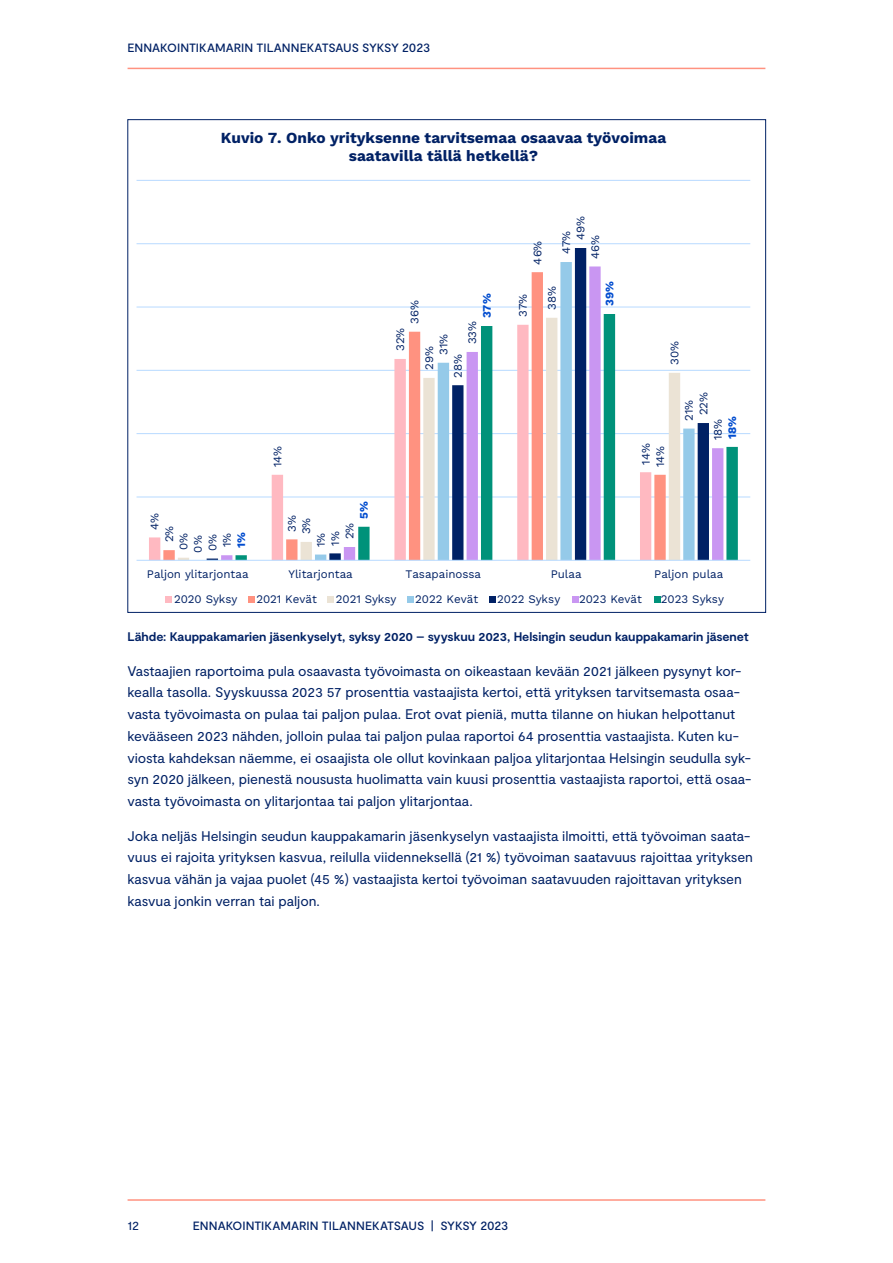
<style>
.page{position:relative;width:893px;height:1263px;background:#fff}
.page>*{position:absolute;margin:0;border:0;box-sizing:border-box;transform-origin:0 0}
.t1{font:700 15.45px/18.1px "Work Sans";color:#002165;text-align:center}
.Leipäteksti{font:13.95px/21.8px "Moderat";letter-spacing:-.005em;color:#002165}
.t2{font:12.75px "Moderat";color:#002165}
.Lähteet{font:700 12.45px "Moderat";letter-spacing:-.005em;color:#002165}
.t3{font:500 12px "Moderat";letter-spacing:-.005em;color:#002165}
.t4{font:11.55px "Work Sans";color:#002165}
.t5{font:700 11.55px "Work Sans";color:#004ccf}
</style>
<div class="page">
<hr style="left:128px;top:1199px;width:637px;height:2px;background:#ff9280">
<hr style="left:128px;top:68px;width:637px;height:1px;background:#ff9280">
<hr style="left:137px;top:497px;width:613px;height:1px;background:#b8daff">
<hr style="left:137px;top:433px;width:613px;height:1px;background:#b8daff">
<hr style="left:137px;top:370px;width:613px;height:1px;background:#b8daff">
<hr style="left:137px;top:307px;width:613px;height:1px;background:#b8daff">
<hr style="left:137px;top:243px;width:613px;height:1px;background:#b8daff">
<hr style="left:137px;top:180px;width:613px;height:1px;background:#b8daff">
<svg style="left:221px;top:266px;width:502px;height:294px"></svg>
<svg style="left:235px;top:314px;width:503px;height:246px"></svg>
<hr style="left:137px;top:560px;width:613px;height:1px;background:#b8daff">
<svg style="left:165px;top:597px;width:6px;height:6px"></svg>
<svg style="left:248px;top:597px;width:6px;height:6px"></svg>
<svg style="left:328px;top:597px;width:6px;height:6px"></svg>
<svg style="left:408px;top:597px;width:6px;height:6px"></svg>
<svg style="left:490px;top:597px;width:6px;height:6px"></svg>
<svg style="left:572px;top:597px;width:6px;height:6px"></svg>
<svg style="left:654px;top:597px;width:6px;height:6px"></svg>
<p class="t3" style="left:128px;top:41px;width:304px">ENNAKOINTIKAMARIN TILANNEKATSAUS SYKSY 2023</p>
<p class="t1" style="left:221px;top:129px;width:447px">Kuvio 7. Onko yrityksenne tarvitsemaa osaavaa työvoimaa saatavilla tällä hetkellä?</p>
<p class="t4" style="left:269px;top:467px;width:23px;rotate:-90deg">14%</p>
<p class="t5" style="left:357px;top:519px;width:19px;rotate:-90deg">5%</p>
<p class="t4" style="left:146px;top:530px;width:18px;rotate:-90deg">4%</p>
<p class="t4" style="left:283px;top:532px;width:18px;rotate:-90deg">3%</p>
<p class="t4" style="left:298px;top:534px;width:18px;rotate:-90deg">3%</p>
<p class="t4" style="left:341px;top:539px;width:18px;rotate:-90deg">2%</p>
<p class="t4" style="left:160px;top:542px;width:18px;rotate:-90deg">2%</p>
<p class="t4" style="left:204px;top:551px;width:19px;rotate:-90deg">0%</p>
<p class="t4" style="left:326px;top:546px;width:16px;rotate:-90deg">1%</p>
<p class="t5" style="left:235px;top:547px;width:17px;rotate:-90deg">1%</p>
<p class="t4" style="left:189px;top:553px;width:19px;rotate:-90deg">0%</p>
<p class="t4" style="left:312px;top:547px;width:16px;rotate:-90deg">1%</p>
<p class="t4" style="left:175px;top:550px;width:19px;rotate:-90deg">0%</p>
<p class="t4" style="left:218px;top:547px;width:16px;rotate:-90deg">1%</p>
<p class="t5" style="left:480px;top:318px;width:26px;rotate:-90deg">37%</p>
<p class="t4" style="left:406px;top:324px;width:25px;rotate:-90deg">36%</p>
<p class="t4" style="left:464px;top:344px;width:25px;rotate:-90deg">33%</p>
<p class="t4" style="left:391px;top:351px;width:25px;rotate:-90deg">32%</p>
<p class="t4" style="left:435px;top:355px;width:22px;rotate:-90deg">31%</p>
<p class="t4" style="left:420px;top:370px;width:25px;rotate:-90deg">29%</p>
<p class="t4" style="left:449px;top:378px;width:25px;rotate:-90deg">28%</p>
<p class="t4" style="left:529px;top:264px;width:25px;rotate:-90deg">46%</p>
<p class="t4" style="left:572px;top:240px;width:26px;rotate:-90deg">49%</p>
<p class="t4" style="left:557px;top:254px;width:25px;rotate:-90deg">47%</p>
<p class="t4" style="left:586px;top:259px;width:25px;rotate:-90deg">46%</p>
<p class="t4" style="left:514px;top:317px;width:25px;rotate:-90deg">37%</p>
<p class="t4" style="left:543px;top:310px;width:25px;rotate:-90deg">38%</p>
<p class="t5" style="left:603px;top:306px;width:26px;rotate:-90deg">39%</p>
<p class="t4" style="left:666px;top:365px;width:25px;rotate:-90deg">30%</p>
<p class="t4" style="left:637px;top:464px;width:23px;rotate:-90deg">14%</p>
<p class="t4" style="left:651px;top:467px;width:23px;rotate:-90deg">14%</p>
<p class="t4" style="left:695px;top:415px;width:25px;rotate:-90deg">22%</p>
<p class="t4" style="left:680px;top:421px;width:22px;rotate:-90deg">21%</p>
<p class="t5" style="left:726px;top:439px;width:25px;rotate:-90deg">18%</p>
<p class="t4" style="left:709px;top:440px;width:23px;rotate:-90deg">18%</p>
<p class="t4" style="left:147px;top:565px;width:103px">Paljon ylitarjontaa</p>
<p class="t4" style="left:288px;top:565px;width:66px">Ylitarjontaa</p>
<p class="t4" style="left:405px;top:565px;width:77px">Tasapainossa</p>
<p class="t4" style="left:551px;top:565px;width:32px">Pulaa</p>
<p class="t4" style="left:654px;top:565px;width:71px">Paljon pulaa</p>
<p class="t4" style="left:174px;top:591px;width:65px">2020 Syksy</p>
<p class="t4" style="left:256px;top:591px;width:62px">2021 Kevät</p>
<p class="t4" style="left:336px;top:591px;width:62px">2021 Syksy</p>
<p class="t4" style="left:415px;top:591px;width:64px">2022 Kevät</p>
<p class="t4" style="left:497px;top:591px;width:65px">2022 Syksy</p>
<p class="t4" style="left:579px;top:591px;width:64px">2023 Kevät</p>
<p class="t4" style="left:661px;top:591px;width:65px">2023 Syksy</p>
<p class="Lähteet" style="left:128px;top:629px;width:623px">Lähde: Kauppakamarien jäsenkyselyt, syksy 2020 – syyskuu 2023, Helsingin seudun kauppakamarin jäsenet</p>
<p class="Leipäteksti" style="left:128px;top:660px;width:625px">Vastaajien raportoima pula osaavasta työvoimasta on oikeastaan kevään 2021 jälkeen pysynyt kor&shy;kealla tasolla. Syyskuussa 2023 57 prosenttia vastaajista kertoi, että yrityksen tarvitsemasta osaa&shy;vasta työvoimasta on pulaa tai paljon pulaa. Erot ovat pieniä, mutta tilanne on hiukan helpottanut kevääseen 2023 nähden, jolloin pulaa tai paljon pulaa raportoi 64 prosenttia vastaajista. Kuten ku&shy;viosta kahdeksan näemme, ei osaajista ole ollut kovinkaan paljoa ylitarjontaa Helsingin seudulla syk&shy;syn 2020 jälkeen, pienestä noususta huolimatta vain kuusi prosenttia vastaajista raportoi, että osaa&shy;vasta työvoimasta on ylitarjontaa tai paljon ylitarjontaa.</p>
<p class="Leipäteksti" style="left:128px;top:825px;width:627px">Joka neljäs Helsingin seudun kauppakamarin jäsenkyselyn vastaajista ilmoitti, että työvoiman saata&shy;vuus ei rajoita yrityksen kasvua, reilulla viidenneksellä (21 %) työvoiman saatavuus rajoittaa yrityksen kasvua vähän ja vajaa puolet (45 %) vastaajista kertoi työvoiman saatavuuden rajoittavan yrityksen kasvua jonkin verran tai paljon.</p>
<p class="t2" style="left:128px;top:1218px;width:13px">12</p>
<p class="t3" style="left:193px;top:1219px;width:317px">ENNAKOINTIKAMARIN TILANNEKATSAUS | SYKSY 2023</p>
</div>
